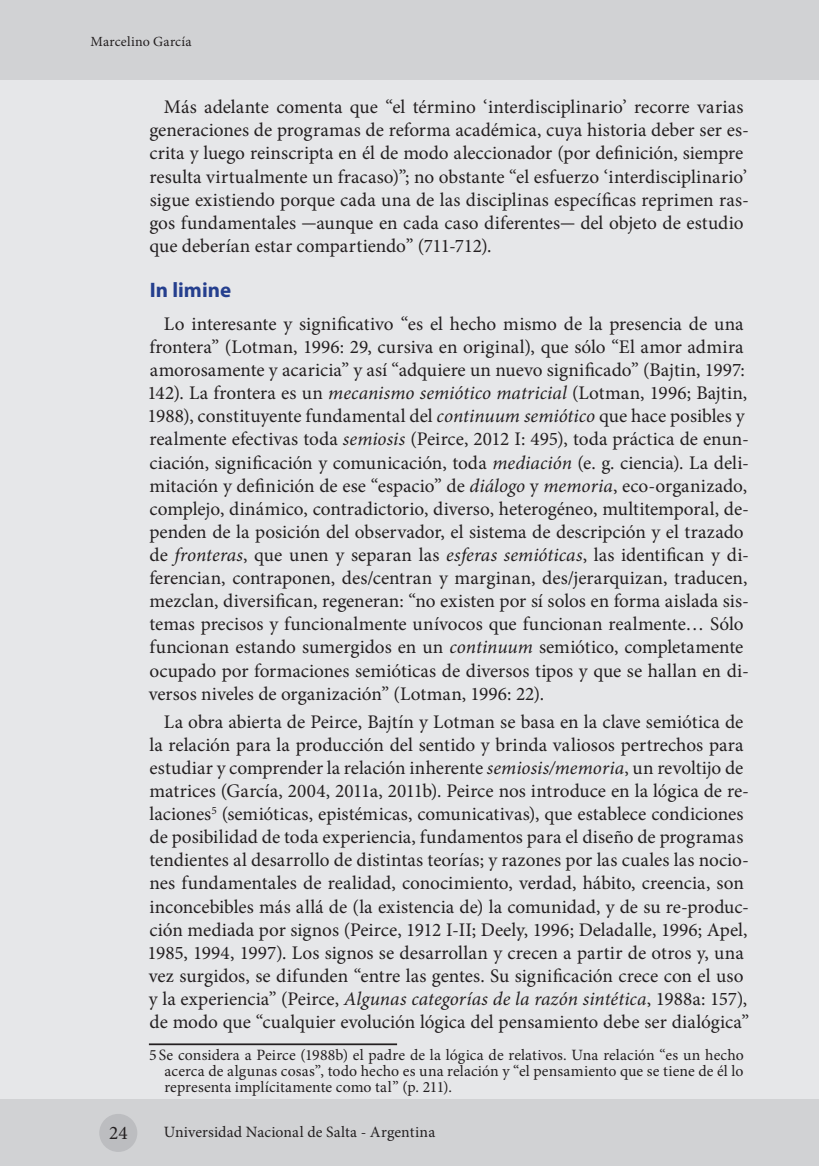
<style>
.page{position:relative;width:819px;height:1166px;background:#fff}
.page>*{position:absolute;margin:0;border:0;box-sizing:border-box;transform-origin:0 0}
.Titulo_2{font:700 21px "Myriad Pro";color:#253f8e}
.t1{font:19.25px/23.1px "Minion Pro";color:#231f20}
.Nota_al_pie{font:15.75px/15.8px "Minion Pro";letter-spacing:.005em;color:#231f20;text-align:justify}
.t2{font:14px "Minion Pro";letter-spacing:.015em;color:#231f20}
.s1{font-family:"Myriad Pro";font-stretch:condensed}
.s2{font-style:italic}
</style>
<div class="page">
<div style="left:0;top:79px;width:819px;height:1027px;background:#e6e7e9"></div>
<div style="left:0;top:1099px;width:819px;height:67px;background:#d1d2d4"></div>
<div style="left:99px;top:1114px;width:38px;height:38px;background:#bcbdc0;border-radius:50%"></div>
<div style="left:0;top:0;width:819px;height:79px;background:#d1d2d4"></div>
<hr style="left:149px;top:1043px;width:248px;height:2px;background:#231f20">
<p class="t2" style="left:90px;top:33px;width:103px">Marcelino García</p>
<p class="t1" style="left:109px;top:1121px;width:20px">24</p>
<p class="t1" style="left:149px;top:96px;width:601px;text-indent:15px">Más adelante comenta que “el término ‘interdisciplinario’ recorre varias generaciones de programas de reforma académica, cuya historia deber ser es&shy;crita y luego reinscripta en él de modo aleccionador (por definición, siempre resulta virtualmente un fracaso)”; no obstante “el esfuerzo ‘interdisciplinario’ sigue existiendo porque cada una de las disciplinas específicas reprimen ras&shy;gos fundamentales <span class="s1">—</span>aunque en cada caso diferentes<span class="s1">—</span> del objeto de estudio que deberían estar compartiendo” (711-712).</p>
<p class="Titulo_2" style="left:150px;top:276px;width:83px">In limine</p>
<p class="t1" style="left:147px;top:312px;width:603px;text-indent:17px">Lo interesante y significativo “es el hecho mismo de la presencia de una frontera” (Lotman, 1996: 29, cursiva en original), que sólo “El amor admira amorosamente y acaricia” y así “adquiere un nuevo significado” (Bajtin, 1997:<br>142). La frontera es un <span class="s2">mecanismo semiótico matricial</span> (Lotman, 1996; Bajtin, 1988), constituyente fundamental del <span class="s2">continuum semiótico</span> que hace posibles y realmente efectivas toda <span class="s2">semiosis</span> (Peirce, 2012 I: 495), toda práctica de enun&shy;ciación, significación y comunicación, toda <span class="s2">mediación</span> (e. g. ciencia). La deli&shy;mitación y definición de ese “espacio” de <span class="s2">diálogo</span> y <span class="s2">memoria</span>, eco-organizado, complejo, dinámico, contradictorio, diverso, heterogéneo, multitemporal, de&shy;penden de la posición del observador, el sistema de descripción y el trazado de <span class="s2">fronteras</span>, que unen y separan las <span class="s2">esferas semióticas</span>, las identifican y di&shy;ferencian, contraponen, des/centran y marginan, des/jerarquizan, traducen, mezclan, diversifican, regeneran: “no existen por sí solos en forma aislada sis&shy;temas precisos y funcionalmente unívocos que funcionan realmente… Sólo funcionan estando sumergidos en un <span class="s2">continuum</span> semiótico, completamente ocupado por formaciones semióticas de diversos tipos y que se hallan en di&shy;versos niveles de organización” (Lotman, 1996: 22).</p>
<p class="t1" style="left:147px;top:710px;width:603px;text-align:center">La obra abierta de Peirce, Bajtín y Lotman se basa en la clave semiótica de<br>la relación para la producción del sentido y brinda valiosos pertrechos para estudiar y comprender la relación inherente <span class="s2">semiosis/memoria</span>, un revoltijo de matrices (García, 2004, 2011a, 2011b). Peirce nos introduce en la lógica de re&shy;laciones<sup>5</sup> (semióticas, epistémicas, comunicativas), que establece condiciones de posibilidad de toda experiencia, fundamentos para el diseño de programas tendientes al desarrollo de distintas teorías; y razones por las cuales las nocio&shy;nes fundamentales de realidad, conocimiento, verdad, hábito, creencia, son inconcebibles más allá de (la existencia de) la comunidad, y de su re-produc&shy;ción mediada por signos (Peirce, 1912 I-II; Deely, 1996; Deladalle, 1996; Apel, 1985, 1994, 1997). Los signos se desarrollan y crecen a partir de otros y, una vez surgidos, se difunden “entre las gentes. Su significación crece con el uso y la experiencia” (Peirce, <span class="s2">Algunas categorías de la razón sintética</span>, 1988a: 157), de modo que “cualquier evolución lógica del pensamiento debe ser dialógica”</p>
<p class="Nota_al_pie" style="left:164px;top:1047px;width:581px;text-indent:-15px">5 Se considera a Peirce (1988b) el padre de la lógica de relativos. Una relación “es un hecho acerca de algunas cosas”, todo hecho es una relación y “el pensamiento que se tiene de él lo representa implícitamente como tal” (p. 211).</p>
<p class="Nota_al_pie" style="left:164px;top:1124px;width:273px">Universidad Nacional de Salta - Argentina</p>
</div>
